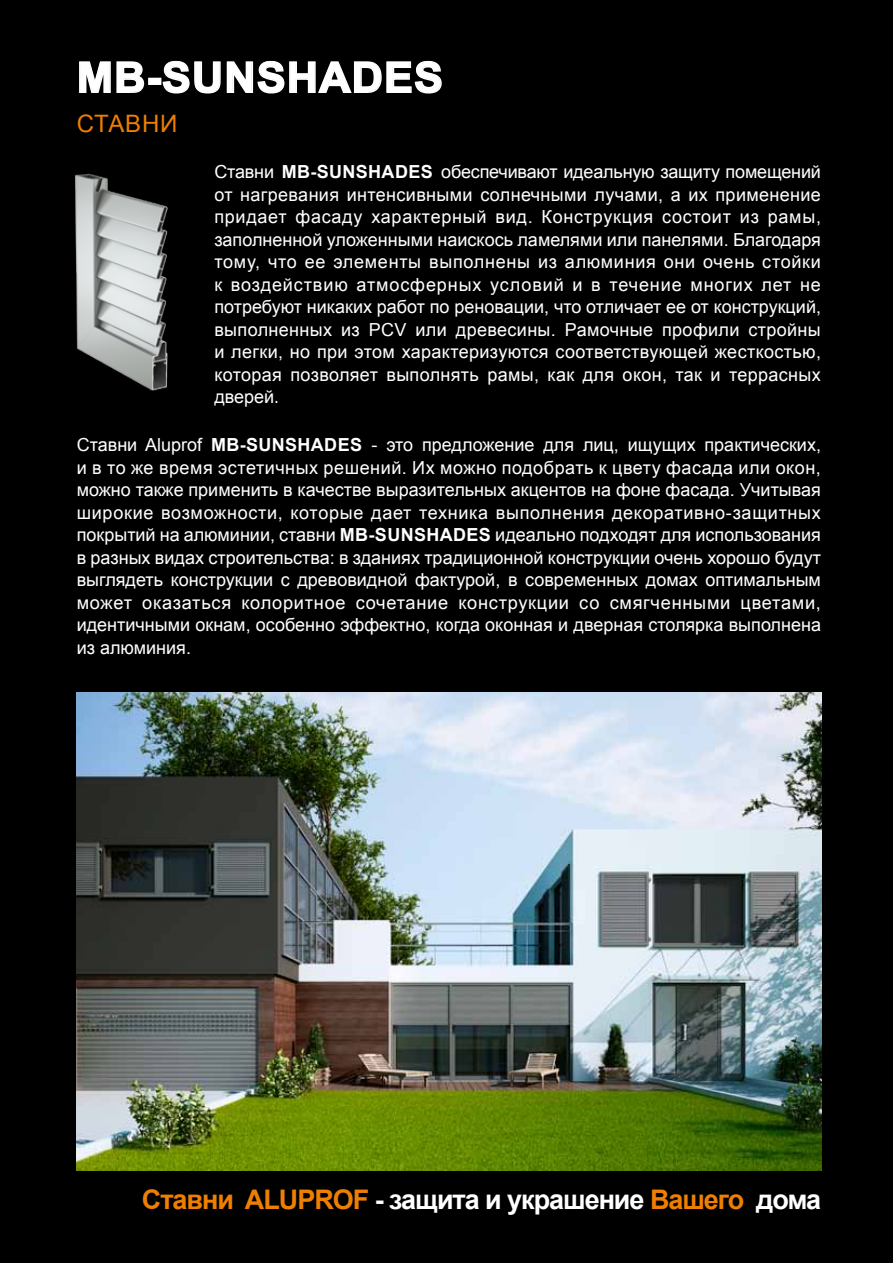
<style>
.page{position:relative;width:893px;height:1263px;background:#000}
.page>*{position:absolute;margin:0;border:0;box-sizing:border-box;transform-origin:0 0}
.t1{font:700 42px "Arial";letter-spacing:.02em;color:#fff;scale:1.04 1}
.t2{font:700 27px "Arial";letter-spacing:-.04em;color:#fff}
.t3{font:24px "Arial";letter-spacing:.03em;color:#ee7f00}
.t4{font:18px/22.5px "Arial";color:#fff;text-align:justify}
.s1{font-weight:700}
.s2{font-family:"Square 721 PL"}
.s3{color:#ee7f00}
</style>
<div class="page">
<svg style="left:78px;top:57px;width:67px;height:37px;background:#414141"></svg>
<div style="left:148px;top:78px;width:13px;height:7px;border:2px solid #fff"></div>
<svg style="left:162px;top:60px;width:281px;height:34px;background:#3a3a3a"></svg>
<img style="left:63px;top:160px;width:115px;height:248px">
<img style="left:77px;top:693px;width:744px;height:477px">
<h1 class="t1" style="left:77px;top:49px;width:354px">MB-SUNSHADES</h1>
<h3 class="t3" style="left:77px;top:108px;width:102px">СТАВНИ</h3>
<p class="t4" style="left:214px;top:161px;width:608px">Ставни <span class="s1">MB-SUNSHADES</span> обеспечивают идеальную защиту помещений от нагревания интенсивными солнечными лучами, а их применение придает фасаду характерный вид. Конструкция состоит из рамы, заполненной уложенными наискось ламелями или панелями. Благодаря тому, что ее элементы выполнены из алюминия они очень стойки к воздействию атмосферных условий и в течение многих лет не потребуют никаких работ по реновации, что отличает ее от конструкций, выполненных из PCV или древесины. Рамочные профили стройны и легки, но при этом характеризуются соответствующей жесткостью, которая позволяет выполнять рамы, как для окон, так и террасных дверей<span class="s2">.</span></p>
<p class="t4" style="left:77px;top:434px;width:746px">Ставни Aluprof <span class="s1">MB-SUNSHADES</span> - это предложение для лиц, ищущих практических, и в то же время эстетичных решений. Их можно подобрать к цвету фасада или окон, можно также применить в качестве выразительных акцентов на фоне фасада. Учитывая широкие возможности, которые дает техника выполнения декоративно-защитных покрытий на алюминии, ставни <span class="s1">MB-SUNSHADES</span> идеально подходят для использования в разных видах строительства: в зданиях традиционной конструкции очень хорошо будут выглядеть конструкции с древовидной фактурой, в современных домах оптимальным может оказаться колоритное сочетание конструкции со смягченными цветами, идентичными окнам, особенно эффектно, когда оконная и дверная столярка выполнена из алюминия.</p>
<h2 class="t2" style="left:142px;top:1181px;width:681px"><span class="s3">Ставни ALUPROF</span> - защита и украшение <span class="s3">Вашего</span> дома</h2>
</div>
